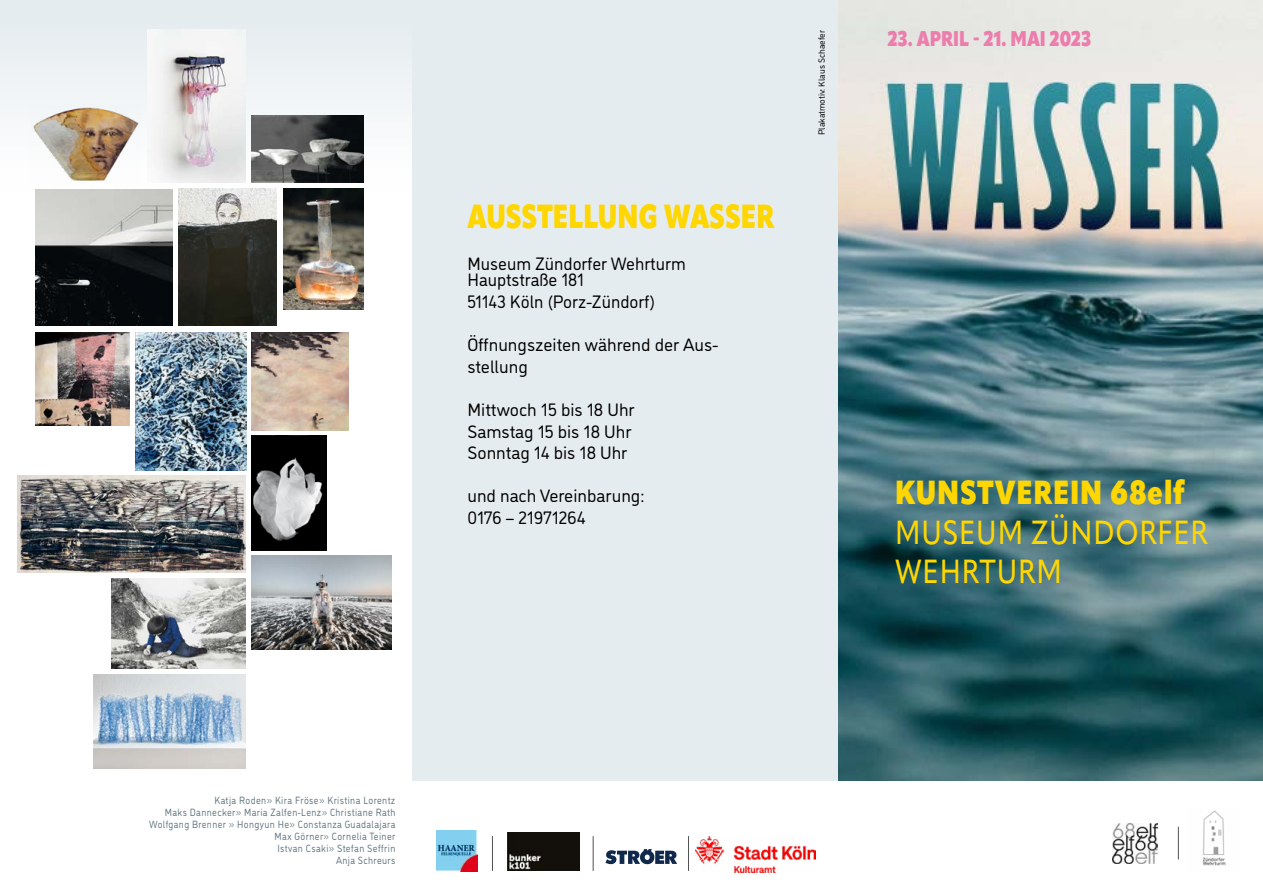
<style>
.page{position:relative;width:1263px;height:893px;background:#fff}
.page>*{position:absolute;margin:0;border:0;box-sizing:border-box;transform-origin:0 0}
.t1{font:500 33px/39.6px "Apparat";letter-spacing:.03em;color:#ffd600;scale:.84 1}
.t2{font:900 33px "Apparat";color:#ffd600;scale:.8 1}
.t3{font:900 33px "Apparat";letter-spacing:.03em;color:#ffd600;scale:.84 1}
.t4{font:900 21px "Apparat";color:#ec7dac;scale:.84 1}
.t5{font:18px/21.6px "DI Nosaur";color:#000}
.t6{font:10.5px/12px "DI Nosaur";letter-spacing:.04em;color:#627781;text-align:right;scale:.9 1}
.t7{font:9px "DI Nosaur";color:#000}
</style>
<div class="page">
<svg style="left:0;top:0;width:412px;height:192px;fill:#ecf1f3"></svg>
<img style="left:838px;top:0;width:425px;height:781px">
<div style="left:412px;top:0;width:426px;height:780px;background:#e5ecef"></div>
<hr style="left:688px;top:836px;width:1px;height:35px;background:#000">
<hr style="left:593px;top:836px;width:1px;height:35px;background:#000">
<hr style="left:492px;top:836px;width:1px;height:35px;background:#000">
<hr style="left:1178px;top:827px;width:1px;height:32px;background:#000">
<svg style="left:605px;top:849px;width:72px;height:15px"></svg>
<img style="left:1202px;top:810px;width:24px;height:56px">
<img style="left:507px;top:833px;width:72px;height:38px">
<img style="left:436px;top:830px;width:41px;height:42px">
<img style="left:696px;top:837px;width:120px;height:35px">
<img style="left:1113px;top:823px;width:44px;height:41px">
<img style="left:179px;top:189px;width:98px;height:137px">
<img style="left:251px;top:332px;width:98px;height:98px">
<img style="left:283px;top:189px;width:80px;height:121px">
<img style="left:135px;top:332px;width:111px;height:138px">
<img style="left:251px;top:435px;width:76px;height:115px">
<img style="left:36px;top:189px;width:136px;height:136px">
<img style="left:147px;top:30px;width:99px;height:153px">
<img style="left:17px;top:475px;width:229px;height:98px">
<img style="left:251px;top:556px;width:141px;height:93px">
<img style="left:111px;top:578px;width:134px;height:91px">
<img style="left:36px;top:332px;width:93px;height:93px">
<img style="left:251px;top:116px;width:112px;height:67px">
<img style="left:94px;top:674px;width:152px;height:94px">
<img style="left:31px;top:105px;width:110px;height:78px">
<h1 class="t2" style="left:467px;top:196px;width:385px">AUSSTELLUNG WASSER</h1>
<h3 class="t5" style="left:467px;top:254px;width:220px;line-height:16.5px">Museum Zündorfer Wehrturm<br>Hauptstraße 181</h3>
<h3 class="t5" style="left:467px;top:290px;width:190px">51143 Köln (Porz-Zündorf)</h3>
<h3 class="t5" style="left:467px;top:333px;width:252px">Öffnungszeiten während der Aus&shy;stellung</h3>
<h3 class="t5" style="left:467px;top:398px;width:169px">Mittwoch 15 bis 18 Uhr<br>Samstag 15 bis 18 Uhr<br>Sonntag 14 bis 18 Uhr</h3>
<h3 class="t5" style="left:467px;top:484px;width:179px">und nach Vereinbarung:<br>0176 – 21971264</h3>
<p class="t7" style="left:815px;top:135px;width:107px;rotate:-90deg">Plakatmotiv: Klaus Schaefer</p>
<h2 class="t4" style="left:888px;top:25px;width:244px">23. APRIL - 21. MAI 2023</h2>
<h1 class="t3" style="left:895px;top:472px;width:346px">KUNSTVEREIN 68elf</h1>
<h1 class="t1" style="left:895px;top:512px;width:374px">MUSEUM ZÜNDORFER<br>WEHRTURM</h1>
<p class="t6" style="left:149px;top:794px;width:275px">Katja Roden» Kira Fröse» Kristina Lorentz<br>Maks Dannecker» Maria Zalfen-Lenz» Christiane Rath Wolfgang Brenner » Hongyun He» Constanza Guadalajara Max Görner» Cornelia Teiner<br>Istvan Csaki» Stefan Seffrin<br>Anja Schreurs</p>
</div>
